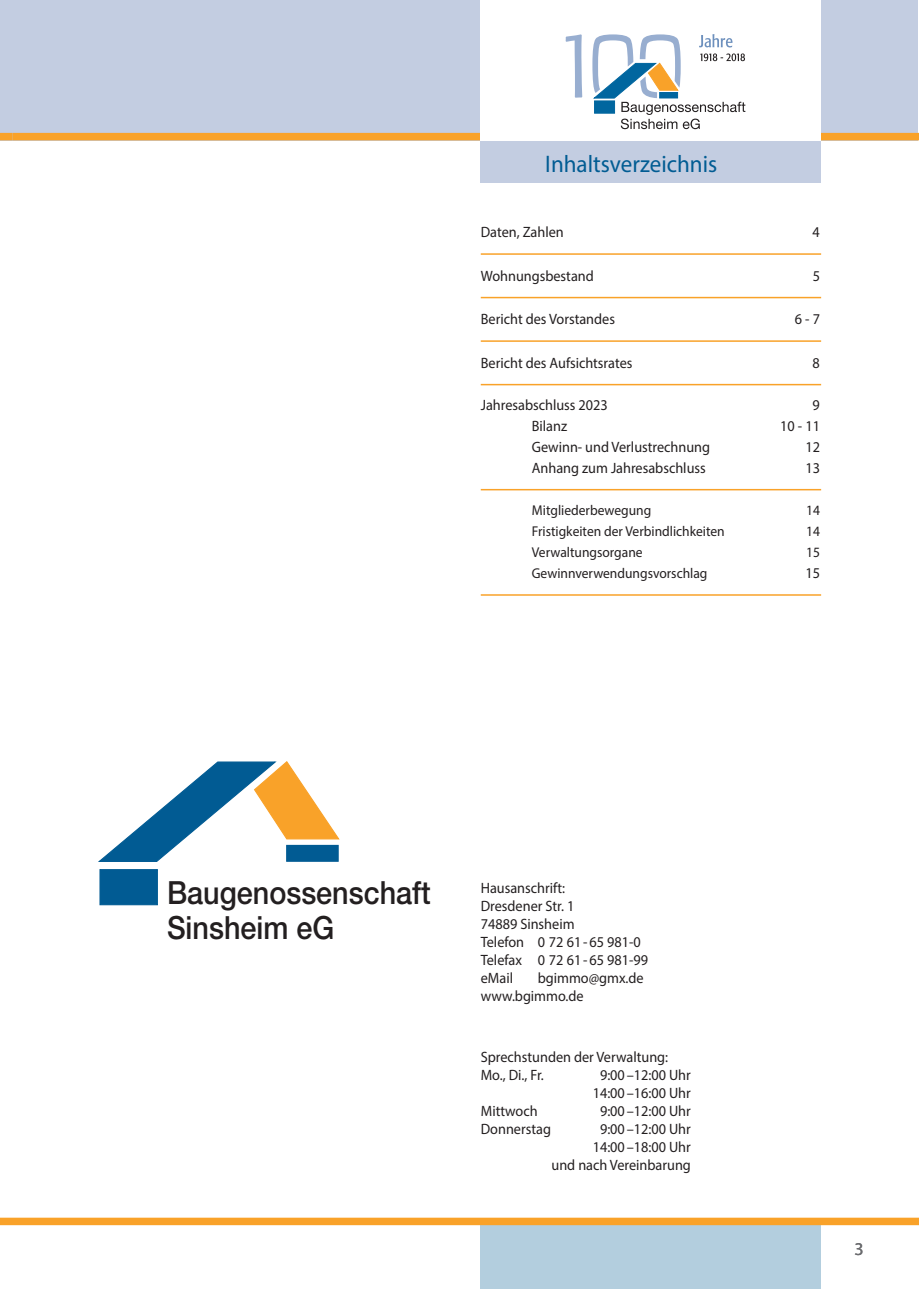
<style>
.page{position:relative;width:919px;height:1289px;background:#fff}
.page>*{position:absolute;margin:0;border:0;box-sizing:border-box;transform-origin:0 0}
.t1{font:500 31.95px/35.1px "Helvetica Neue LT Std";color:#231f20;scale:.9 1}
.t2{font:24px "Myriad Pro";color:#015c93;scale:.96 1}
.t3{font:18px "Myriad Pro";color:#636366}
.t4{font:15px/18px "Myriad Pro";color:#231f20;scale:.95 1}
.t5{font:14.25px "Myriad Pro";color:#231f20;scale:.95 1}
</style>
<div class="page">
<div style="left:0;top:0;width:917px;height:141px;background:#c3cde1"></div>
<div style="left:0;top:133px;width:918px;height:7px;background:#f9a229"></div>
<div style="left:480px;top:140px;width:341px;height:43px;background:#c3cde1"></div>
<div style="left:480px;top:0;width:341px;height:140px;background:#fff"></div>
<div style="left:480px;top:1225px;width:341px;height:63px;background:#b3cede"></div>
<div style="left:0;top:1217px;width:918px;height:8px;background:#f9a229"></div>
<svg style="left:565px;top:34px;width:17px;height:64px"></svg>
<svg style="left:592px;top:34px;width:153px;height:95px"></svg>
<div style="left:99px;top:869px;width:59px;height:36px;background:#015b93;border:1px solid #015b93"></div>
<svg style="left:98px;top:761px;width:242px;height:101px"></svg>
<hr style="left:480px;top:253px;width:341px;height:2px;background:#f9a229">
<hr style="left:480px;top:297px;width:341px;height:1px;background:#f9a229">
<hr style="left:480px;top:340px;width:341px;height:2px;background:#f9a229">
<hr style="left:480px;top:384px;width:341px;height:1px;background:#f9a229">
<hr style="left:480px;top:489px;width:341px;height:1px;background:#f9a229">
<hr style="left:480px;top:594px;width:341px;height:1px;background:#f9a229">
<h2 class="t2" style="left:545px;top:149px;width:180px">Inhaltsverzeichnis</h2>
<p class="t4" style="left:480px;top:223px;width:89px">Daten, Zahlen</p>
<p class="t4" style="left:812px;top:223px;width:9px">4</p>
<p class="t4" style="left:480px;top:266px;width:120px">Wohnungsbestand</p>
<p class="t4" style="left:812px;top:266px;width:9px">5</p>
<p class="t4" style="left:480px;top:310px;width:143px">Bericht des Vorstandes</p>
<p class="t4" style="left:794px;top:310px;width:28px">6 - 7</p>
<p class="t4" style="left:480px;top:353px;width:161px">Bericht des Aufsichtsrates</p>
<p class="t4" style="left:812px;top:353px;width:9px">8</p>
<p class="t4" style="left:480px;top:395px;width:135px">Jahresabschluss 2023</p>
<p class="t4" style="left:812px;top:395px;width:9px">9</p>
<p class="t4" style="left:532px;top:416px;width:39px">Bilanz</p>
<p class="t4" style="left:780px;top:416px;width:43px">10 - 11</p>
<p class="t4" style="left:532px;top:437px;width:189px">Gewinn- und Verlustrechnung</p>
<p class="t4" style="left:805px;top:437px;width:17px">12</p>
<p class="t4" style="left:532px;top:458px;width:185px">Anhang zum Jahresabschluss</p>
<p class="t4" style="left:805px;top:458px;width:17px">13</p>
<p class="t5" style="left:531px;top:501px;width:127px">Mitgliederbewegung</p>
<p class="t5" style="left:806px;top:501px;width:16px">14</p>
<p class="t5" style="left:531px;top:522px;width:205px">Fristigkeiten der Verbindlichkeiten</p>
<p class="t5" style="left:806px;top:522px;width:16px">14</p>
<p class="t5" style="left:531px;top:543px;width:118px">Verwaltungsorgane</p>
<p class="t5" style="left:806px;top:543px;width:16px">15</p>
<p class="t5" style="left:531px;top:564px;width:186px">Gewinnverwendungsvorschlag</p>
<p class="t4" style="left:805px;top:564px;width:17px">15</p>
<h1 class="t1" style="left:167px;top:874px;width:295px">Baugenossenschaft<br>Sinsheim eG</h1>
<p class="t4" style="left:480px;top:879px;width:177px">Hausanschrift:<br>Dresdener Str. 1<br>74889 Sinsheim<br>Telefon 0 72 61-65 981-0<br>Telefax 0 72 61-65 981-99 eMail</p>
<p class="t4" style="left:480px;top:969px;width:173px;text-indent:57px">bgimmo@gmx.de www.bgimmo.de</p>
<p class="t4" style="left:480px;top:1047px;width:199px">Sprechstunden der Verwaltung:<br>Mo., Di., Fr.</p>
<p class="t4" style="left:592px;top:1065px;width:105px;text-align:center">9:00–12:00 Uhr<br>14:00–16:00 Uhr</p>
<p class="t4" style="left:480px;top:1101px;width:61px">Mittwoch</p>
<p class="t4" style="left:600px;top:1101px;width:97px">9:00–12:00 Uhr</p>
<p class="t4" style="left:480px;top:1119px;width:75px">Donnerstag</p>
<p class="t4" style="left:551px;top:1119px;width:148px;text-align:right">9:00–12:00 Uhr<br>14:00–18:00 Uhr<br>und nach Vereinbarung</p>
<p class="t3" style="left:854px;top:1237px;width:11px">3</p>
</div>
